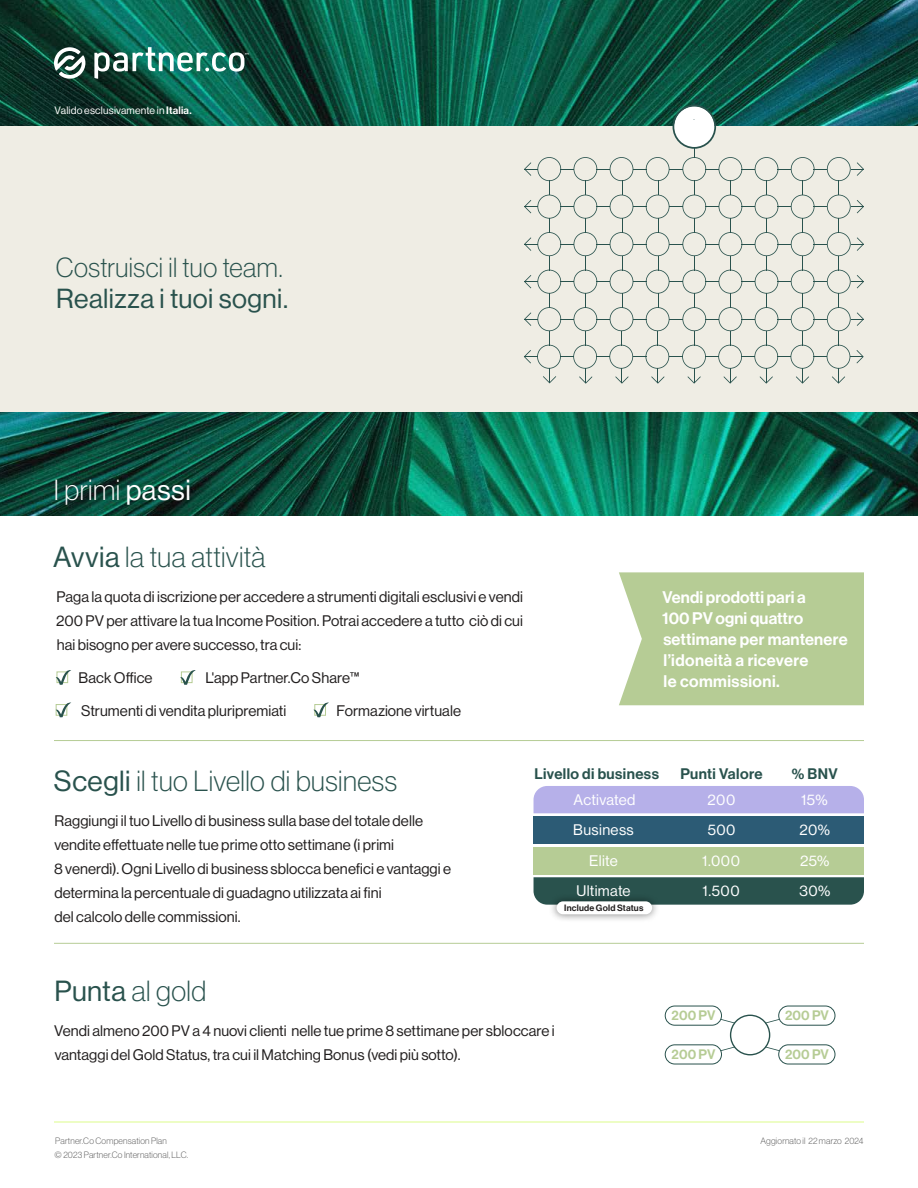
<style>
.page{position:relative;width:918px;height:1188px;background:#fff}
.page>*{position:absolute;margin:0;border:0;box-sizing:border-box;transform-origin:0 0}
.t1{font:28.5px "N Haas Grotesk DS Pro 35 X Lt";letter-spacing:.015em;color:#29524d}
.t2{font:28.5px "N Haas Grotesk DS Pro 35 X Lt";letter-spacing:.015em;color:#fff}
.t3{font:27px "N Haas Grotesk DS Pro 35 X Lt";letter-spacing:.015em;color:#29524d}
.t4{font:27px "N Haas Grotesk DS Pro 55 Rg";letter-spacing:.015em;color:#29524d}
.t5{font:16.5px/21px "N Haas Grotesk DS Pro 65 Md";letter-spacing:.01em;color:#fff}
.t6{font:15px/24px "N Haas Grotesk DS Pro 55 Rg";letter-spacing:.005em;color:#221f1f}
.t7{font:15px/30.5px "N Haas Grotesk DS Pro 55 Rg";letter-spacing:.025em;color:#fff;text-align:center}
.t8{font:15px "N Haas Grotesk DS Pro 65 Md";letter-spacing:.025em;color:#29524d}
.t9{font:13.5px "N Haas Grotesk DS Pro 65 Md";letter-spacing:.005em;color:#b6cc95}
.t10{font:10.5px "N Haas Grotesk DS Pro 55 Rg";letter-spacing:.015em;color:#fff}
.t11{font:9px "N Haas Grotesk DS Pro 35 X Lt";letter-spacing:.02em;color:#585858}
.t12{font:9px "N Haas Grotesk DS Pro 65 Md";letter-spacing:.025em;color:#221f1f}
.s1{font-family:"N Haas Grotesk DS Pro 65 Md"}
.s2{font-family:"N Haas Grotesk DS Pro 55 Rg"}
</style>
<div class="page">
<img style="left:0;top:0;width:918px;height:515px">
<div style="left:0;top:126px;width:918px;height:286px;background:#efede4"></div>
<hr style="left:54px;top:740px;width:810px;height:1px;background:#b6cc95">
<hr style="left:54px;top:943px;width:810px;height:1px;background:#b6cc95">
<svg style="left:534px;top:877px;width:330px;height:28px;background:#2f5752"></svg>
<div style="left:534px;top:847px;width:330px;height:27px;background:#b6cc95"></div>
<div style="left:534px;top:816px;width:330px;height:28px;background:#2c5b75"></div>
<div style="left:534px;top:786px;width:330px;height:27px;background:#b6b0e9"></div>
<hr style="left:54px;top:1122px;width:810px;height:1px;background:#dcfd8b">
<svg style="left:524px;top:105px;width:340px;height:279px"></svg>
<img style="left:94px;top:47px;width:154px;height:32px">
<svg style="left:54px;top:47px;width:31px;height:32px"></svg>
<div style="left:619px;top:572px;width:245px;height:133px;background:#b6cc95"></div>
<svg style="left:721px;top:1015px;width:58px;height:40px"></svg>
<div style="left:665px;top:1006px;width:57px;height:20px;border:1px solid #29524d;border-radius:10px"></div>
<div style="left:665px;top:1044px;width:57px;height:20px;border:1px solid #29524d;border-radius:10px"></div>
<div style="left:778px;top:1006px;width:57px;height:20px;border:1px solid #29524d;border-radius:10px"></div>
<div style="left:778px;top:1044px;width:57px;height:20px;border:1px solid #29524d;border-radius:10px"></div>
<div style="left:549px;top:893px;width:111px;height:30px;background:#000;opacity:.5"></div>
<div style="left:557px;top:901px;width:95px;height:13px;background:#fff;border-radius:6px"></div>
<svg style="left:56px;top:670px;width:15px;height:15px"></svg>
<svg style="left:180px;top:670px;width:16px;height:15px"></svg>
<svg style="left:56px;top:702px;width:15px;height:15px"></svg>
<svg style="left:313px;top:702px;width:16px;height:15px"></svg>
<p class="t10" style="left:55px;top:104px;width:138px">Valido esclusivamente in <span class="s1">Italia.</span></p>
<h2 class="t3" style="left:56px;top:252px;width:228px">Costruisci il tuo team.</h2>
<h2 class="t4" style="left:56px;top:283px;width:233px">Realizza i tuoi sogni.</h2>
<h1 class="t2" style="left:54px;top:474px;width:139px">I primi <span class="s2">passi</span></h1>
<h1 class="t1" style="left:53px;top:541px;width:214px"><span class="s2">Avvia</span> la tua attività</h1>
<p class="t6" style="left:56px;top:585px;width:469px;text-align:justify">Paga la quota di iscrizione per accedere a strumenti digitali esclusivi e vendi 200 PV per attivare la tua Income Position. Potrai accedere a tutto ciò di cui hai bisogno per avere successo, tra cui:</p>
<p class="t5" style="left:662px;top:587px;width:187px">Vendi prodotti pari a<br>100 PV ogni quattro settimane per mantenere l’idoneità a ricevere<br>le commissioni.</p>
<p class="t6" style="left:79px;top:666px;width:75px">Back Office</p>
<p class="t6" style="left:81px;top:662px;width:280px;line-height:32.5px;text-indent:124px">L'app Partner.Co Share™<br>Strumenti di vendita pluripremiati</p>
<p class="t6" style="left:336px;top:699px;width:126px">Formazione virtuale</p>
<h1 class="t1" style="left:54px;top:765px;width:345px"><span class="s2">Scegli</span> il tuo Livello di business</h1>
<p class="t6" style="left:54px;top:809px;width:398px">Raggiungi il tuo Livello di business sulla base del totale delle vendite effettuate nelle tue prime otto settimane (i primi<br>8 venerdì). Ogni Livello di business sblocca benefici e vantaggi e determina la percentuale di guadagno utilizzata ai fini<br>del calcolo delle commissioni.</p>
<h1 class="t1" style="left:54px;top:975px;width:153px"><span class="s2">Punta</span> al gold</h1>
<p class="t8" style="left:680px;top:765px;width:84px">Punti Valore</p>
<p class="t8" style="left:792px;top:765px;width:47px">% BNV</p>
<p class="t8" style="left:535px;top:765px;width:126px">Livello di business</p>
<p class="t7" style="left:573px;top:785px;width:64px">Activated<br>Business<br>Elite<br>Ultimate</p>
<p class="t7" style="left:702px;top:785px;width:39px">200<br>500<br>1.000<br>1.500</p>
<p class="t7" style="left:799px;top:785px;width:32px;text-align:left">15%<br>20%<br>25%<br>30%</p>
<p class="t12" style="left:564px;top:903px;width:81px">Include Gold Status</p>
<p class="t6" style="left:54px;top:1019px;width:502px">Vendi almeno 200 PV a 4 nuovi clienti nelle tue prime 8 settimane per sbloccare i vantaggi del Gold Status, tra cui il Matching Bonus (vedi più sotto).</p>
<p class="t9" style="left:672px;top:1008px;width:45px">200 PV</p>
<p class="t9" style="left:672px;top:1046px;width:45px">200 PV</p>
<p class="t9" style="left:785px;top:1008px;width:45px">200 PV</p>
<p class="t9" style="left:785px;top:1046px;width:45px">200 PV</p>
<p class="t11" style="left:55px;top:1136px;width:113px">Partner.Co Compensation Plan</p>
<p class="t11" style="left:761px;top:1136px;width:104px">Aggiornato il 22 marzo 2024</p>
<p class="t11" style="left:55px;top:1149px;width:135px">© 2023 Partner.Co International, LLC.</p>
</div>
